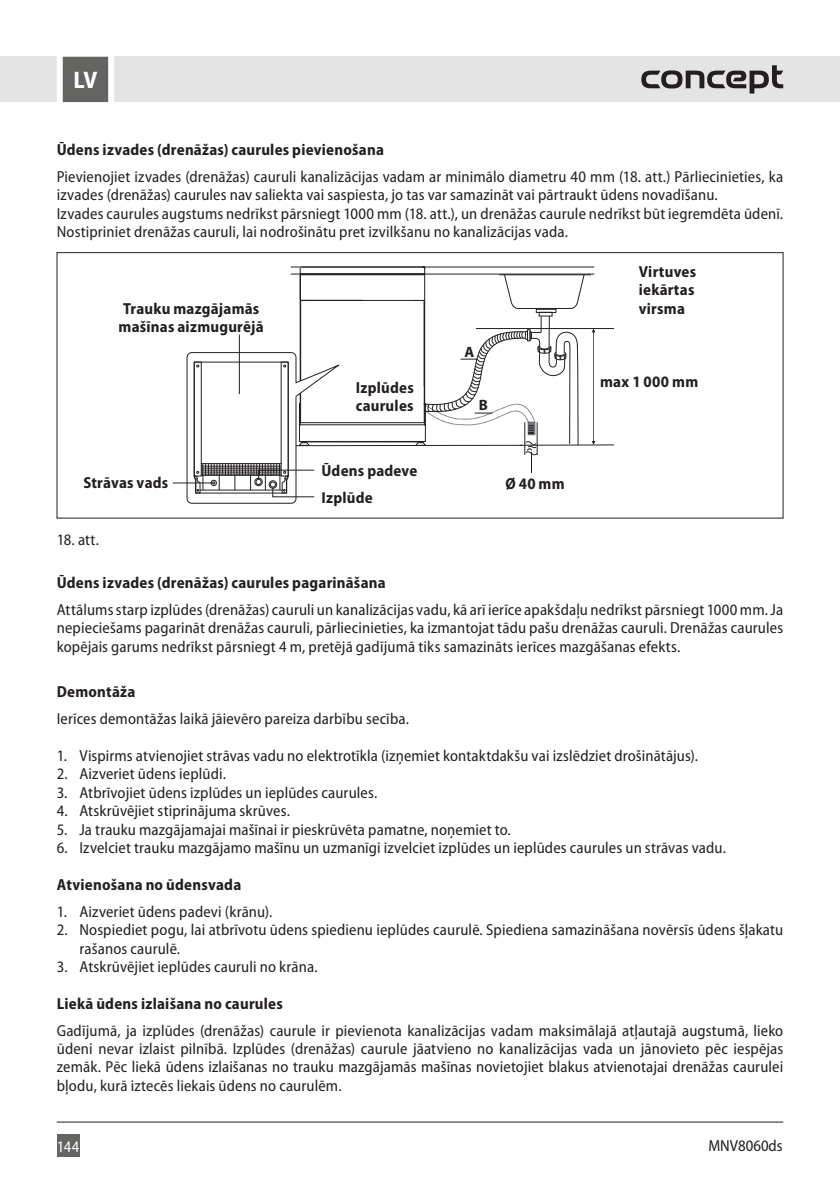
<style>
.page{position:relative;width:840px;height:1191px;background:#fff}
.page>*{position:absolute;margin:0;border:0;box-sizing:border-box;transform-origin:0 0}
.t1{font:700 semi-condensed 24px "Myriad Pro";color:#fff}
.t2{font:semi-condensed 16px/18.4px "Myriad Pro";letter-spacing:.01em;color:#231f20}
.t3{font:700 semi-condensed 16px/18.4px "Myriad Pro";letter-spacing:.015em;color:#231f20}
.t4{font:semi-condensed 16px "Myriad Pro";color:#fff}
.t5{font:700 15px "Myriad Pro";color:#231f20}
</style>
<div class="page">
<div style="left:0;top:57px;width:839px;height:45px;background:#e4e4e4"></div>
<div style="left:57px;top:1134px;width:22px;height:23px;background:#646463"></div>
<svg style="left:54px;top:56px;width:63px;height:47px"></svg>
<hr style="left:57px;top:1121px;width:725px;height:1px;background:#231f20">
<svg style="left:641px;top:65px;width:141px;height:28px"></svg>
<hr style="left:520px;top:444px;width:93px;height:2px;background:#242122">
<hr style="left:286px;top:445px;width:235px;height:1px;background:#242122">
<svg style="left:570px;top:275px;width:14px;height:34px"></svg>
<hr style="left:517px;top:308px;width:53px;height:1px;background:#242122">
<svg style="left:503px;top:275px;width:15px;height:34px"></svg>
<div style="left:535px;top:309px;width:21px;height:4px;border:1px solid #242122"></div>
<hr style="left:290px;top:274px;width:304px;height:1px;background:#242122">
<hr style="left:290px;top:267px;width:304px;height:1px;background:#242122">
<hr style="left:424px;top:268px;width:1px;height:135px;background:#231f20">
<hr style="left:423px;top:300px;width:1px;height:123px;background:#231f20">
<hr style="left:300px;top:268px;width:1px;height:135px;background:#231f20">
<hr style="left:300px;top:300px;width:124px;height:1px;background:#231f20">
<hr style="left:300px;top:273px;width:124px;height:1px;background:#231f20">
<svg style="left:301px;top:275px;width:11px;height:25px"></svg>
<hr style="left:300px;top:422px;width:124px;height:1px;background:#231f20">
<hr style="left:300px;top:424px;width:124px;height:1px;background:#231f20">
<hr style="left:300px;top:441px;width:123px;height:1px;background:#231f20">
<hr style="left:476px;top:328px;width:137px;height:1px;background:#231f20">
<svg style="left:591px;top:329px;width:4px;height:116px"></svg>
<div style="left:57px;top:252px;width:725px;height:266px;border:1px solid #231f20"></div>
<hr style="left:173px;top:482px;width:40px;height:1px;background:#231f20">
<hr style="left:239px;top:335px;width:1px;height:59px;background:#231f20">
<svg style="left:186px;top:352px;width:153px;height:152px"></svg>
<svg style="left:413px;top:316px;width:165px;height:157px"></svg>
<h1 class="t1" style="left:73px;top:67px;width:25px">LV</h1>
<p class="t3" style="left:57px;top:140px;width:328px">Ūdens izvades (drenāžas) caurules pievienošana</p>
<p class="t2" style="left:57px;top:167px;width:727px">Pievienojiet izvades (drenāžas) cauruli kanalizācijas vadam ar minimālo diametru 40 mm (18. att.) Pārliecinieties, ka izvades (drenāžas) caurules nav saliekta vai saspiesta, jo tas var samazināt vai pārtraukt ūdens novadīšanu.<br>Izvades caurules augstums nedrīkst pārsniegt 1000 mm (18. att.), un drenāžas caurule nedrīkst būt iegremdēta ūdenī.<br>Nostipriniet drenāžas cauruli, lai nodrošinātu pret izvilkšanu no kanalizācijas vada.</p>
<p class="t3" style="left:119px;top:299px;width:147px">Trauku mazgājamās mašīnas aizmugurējā</p>
<p class="t3" style="left:83px;top:473px;width:86px">Strāvas vads</p>
<p class="t2" style="left:57px;top:531px;width:44px">18. att.</p>
<p class="t3" style="left:355px;top:378px;width:59px">Izplūdes caurules</p>
<p class="t3" style="left:321px;top:461px;width:97px">Ūdens padeve</p>
<p class="t3" style="left:321px;top:488px;width:53px">Izplūde</p>
<p class="t5" style="left:464px;top:342px;width:11px">A</p>
<p class="t5" style="left:478px;top:395px;width:11px">B</p>
<p class="t3" style="left:505px;top:474px;width:61px">Ø 40 mm</p>
<p class="t3" style="left:638px;top:263px;width:59px;text-align:justify">Virtuves iekārtas virsma</p>
<p class="t3" style="left:599px;top:372px;width:100px">max 1 000 mm</p>
<p class="t3" style="left:57px;top:574px;width:330px">Ūdens izvades (drenāžas) caurules pagarināšana</p>
<p class="t2" style="left:57px;top:601px;width:727px;text-align:justify">Attālums starp izplūdes (drenāžas) cauruli un kanalizācijas vadu, kā arī ierīce apakšdaļu nedrīkst pārsniegt 1000 mm. Ja nepieciešams pagarināt drenāžas cauruli, pārliecinieties, ka izmantojat tādu pašu drenāžas cauruli. Drenāžas caurules kopējais garums nedrīkst pārsniegt 4 m, pretējā gadījumā tiks samazināts ierīces mazgāšanas efekts.</p>
<p class="t3" style="left:57px;top:683px;width:80px">Demontāža</p>
<p class="t2" style="left:57px;top:710px;width:354px">Ierīces demontāžas laikā jāievēro pareiza darbību secība.</p>
<p class="t2" style="left:57px;top:746px;width:642px">1. Vispirms atvienojiet strāvas vadu no elektrotīkla (izņemiet kontaktdakšu vai izslēdziet drošinātājus).</p>
<p class="t2" style="left:57px;top:765px;width:171px">2. Aizveriet ūdens ieplūdi.</p>
<p class="t2" style="left:57px;top:783px;width:322px">3. Atbrīvojiet ūdens izplūdes un ieplūdes caurules.</p>
<p class="t2" style="left:57px;top:802px;width:235px">4. Atskrūvējiet stiprinājuma skrūves.</p>
<p class="t2" style="left:57px;top:820px;width:455px">5. Ja trauku mazgājamajai mašīnai ir pieskrūvēta pamatne, noņemiet to.</p>
<p class="t2" style="left:57px;top:838px;width:670px">6. Izvelciet trauku mazgājamo mašīnu un uzmanīgi izvelciet izplūdes un ieplūdes caurules un strāvas vadu.</p>
<p class="t3" style="left:57px;top:875px;width:186px">Atvienošana no ūdensvada</p>
<p class="t2" style="left:57px;top:902px;width:217px">1. Aizveriet ūdens padevi (krānu).</p>
<p class="t2" style="left:79px;top:921px;width:705px;text-indent:-23px">2. Nospiediet pogu, lai atbrīvotu ūdens spiedienu ieplūdes caurulē. Spiediena samazināšana novērsīs ūdens šļakatu rašanos caurulē.</p>
<p class="t2" style="left:57px;top:957px;width:262px">3. Atskrūvējiet ieplūdes cauruli no krāna.</p>
<p class="t3" style="left:57px;top:994px;width:227px">Liekā ūdens izlaišana no caurules</p>
<p class="t2" style="left:57px;top:1021px;width:727px;text-align:justify">Gadījumā, ja izplūdes (drenāžas) caurule ir pievienota kanalizācijas vadam maksimālajā atļautajā augstumā, lieko ūdeni nevar izlaist pilnībā. Izplūdes (drenāžas) caurule jāatvieno no kanalizācijas vada un jānovieto pēc iespējas zemāk. Pēc liekā ūdens izlaišanas no trauku mazgājamās mašīnas novietojiet blakus atvienotajai drenāžas caurulei bļodu, kurā iztecēs liekais ūdens no caurulēm.</p>
<p class="t4" style="left:57px;top:1138px;width:24px">144</p>
<p class="t2" style="left:708px;top:1136px;width:76px">MNV8060ds</p>
</div>
